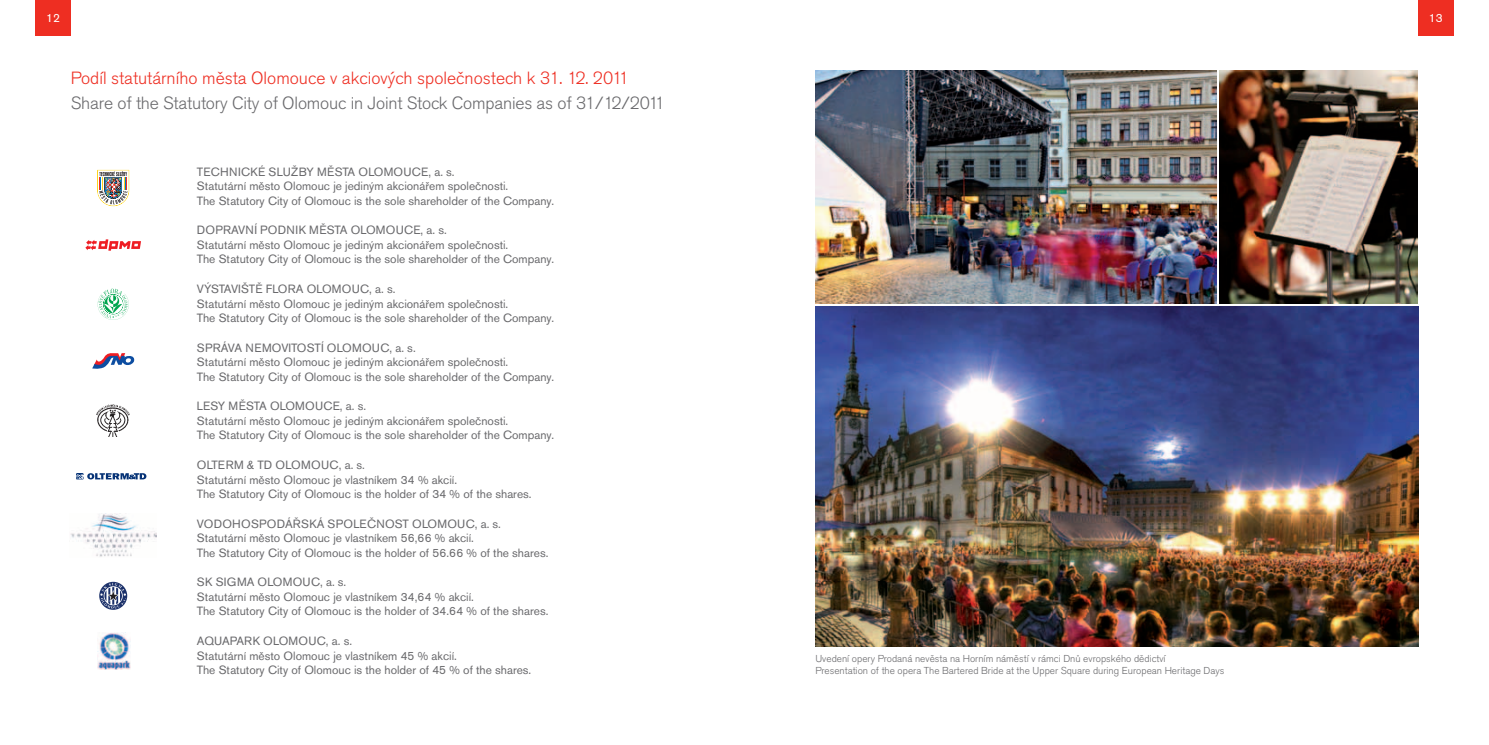
<style>
.page{position:relative;width:1489px;height:745px;background:#fff}
.page>*{position:absolute;margin:0;border:0;box-sizing:border-box;transform-origin:0 0}
.t1{font:300 17.5px "Akzidenz Grotesk Pro";letter-spacing:-.01em;color:#69696c}
.t2{font:300 17.5px "Akzidenz Grotesk Pro";color:#ee2e22}
.t3{font:11.88px/14.6px "Akzidenz Grotesk Pro";color:#69696c}
.t4{font:11.88px "Akzidenz Grotesk Pro";letter-spacing:.02em;color:#69696c}
.t5{font:11.88px "Akzidenz Grotesk Pro";color:#fff}
.t6{font:300 10px/12px "Akzidenz Grotesk Pro";color:#69696c}
</style>
<div class="page">
<div style="left:35px;top:0;width:36px;height:35px;background:#ee2e22"></div>
<div style="left:1417px;top:0;width:36px;height:35px;background:#ee2e22"></div>
<svg style="left:85px;top:239px;width:56px;height:11px"></svg>
<svg style="left:98px;top:288px;width:31px;height:31px"></svg>
<svg style="left:97px;top:170px;width:32px;height:36px"></svg>
<svg style="left:92px;top:353px;width:42px;height:15px"></svg>
<svg style="left:76px;top:473px;width:70px;height:6px"></svg>
<svg style="left:99px;top:581px;width:28px;height:28px"></svg>
<svg style="left:101px;top:582px;width:25px;height:26px"></svg>
<img style="left:70px;top:513px;width:87px;height:44px">
<img style="left:97px;top:632px;width:33px;height:37px">
<img style="left:97px;top:404px;width:33px;height:32px">
<img style="left:815px;top:306px;width:602px;height:339px">
<img style="left:1219px;top:71px;width:198px;height:232px">
<img style="left:815px;top:71px;width:400px;height:232px">
<p class="t5" style="left:46px;top:10px;width:15px">12</p>
<p class="t5" style="left:1428px;top:10px;width:15px">13</p>
<h1 class="t2" style="left:71px;top:67px;width:559px">Podíl statutárního města Olomouce v akciových společnostech k 31. 12. 2011</h1>
<h1 class="t1" style="left:71px;top:91px;width:595px">Share of the Statutory City of Olomouc in Joint Stock Companies as of 31/12/2011</h1>
<p class="t3" style="left:197px;top:164px;width:358px">TECHNICKÉ SLUŽBY MĚSTA OLOMOUCE, a. s.<br>Statutární město Olomouc je jediným akcionářem společnosti.<br>The Statutory City of Olomouc is the sole shareholder of the Company.</p>
<p class="t3" style="left:197px;top:223px;width:358px">DOPRAVNÍ PODNIK MĚSTA OLOMOUCE, a. s.<br>Statutární město Olomouc je jediným akcionářem společnosti.<br>The Statutory City of Olomouc is the sole shareholder of the Company.</p>
<p class="t3" style="left:197px;top:281px;width:358px">VÝSTAVIŠTĚ FLORA OLOMOUC, a. s.<br>Statutární město Olomouc je jediným akcionářem společnosti.<br>The Statutory City of Olomouc is the sole shareholder of the Company.</p>
<p class="t3" style="left:197px;top:340px;width:358px">SPRÁVA NEMOVITOSTÍ OLOMOUC, a. s.<br>Statutární město Olomouc je jediným akcionářem společnosti.<br>The Statutory City of Olomouc is the sole shareholder of the Company.</p>
<p class="t3" style="left:197px;top:398px;width:358px">LESY MĚSTA OLOMOUCE, a. s.<br>Statutární město Olomouc je jediným akcionářem společnosti.<br>The Statutory City of Olomouc is the sole shareholder of the Company.</p>
<p class="t4" style="left:197px;top:457px;width:99px">OLTERM &amp; TD Olomouc</p>
<p class="t3" style="left:197px;top:457px;width:336px;text-indent:142px">, a. s.<br>Statutární město Olomouc je vlastníkem 34 % akcií.<br>The Statutory City of Olomouc is the holder of 34 % of the shares.</p>
<p class="t3" style="left:197px;top:515px;width:353px">VODOHOSPODÁŘSKÁ SPOLEČNOST OLOMOUC, a. s.<br>Statutární město Olomouc je vlastníkem 56,66 % akcií.<br>The Statutory City of Olomouc is the holder of 56.66 % of the shares.</p>
<p class="t3" style="left:197px;top:574px;width:353px">SK SIGMA OLOMOUC, a. s.<br>Statutární město Olomouc je vlastníkem 34,64 % akcií.<br>The Statutory City of Olomouc is the holder of 34.64 % of the shares.</p>
<p class="t3" style="left:197px;top:633px;width:336px">AQUAPARK OLOMOUC, a. s.<br>Statutární město Olomouc je vlastníkem 45 % akcií.<br>The Statutory City of Olomouc is the holder of 45 % of the shares.</p>
<p class="t6" style="left:815px;top:652px;width:410px">Uvedení opery Prodaná nevěsta na Horním náměstí v rámci Dnů evropského dědictví<br>Presentation of the opera The Bartered Bride at the Upper Square during European Heritage Days</p>
</div>
